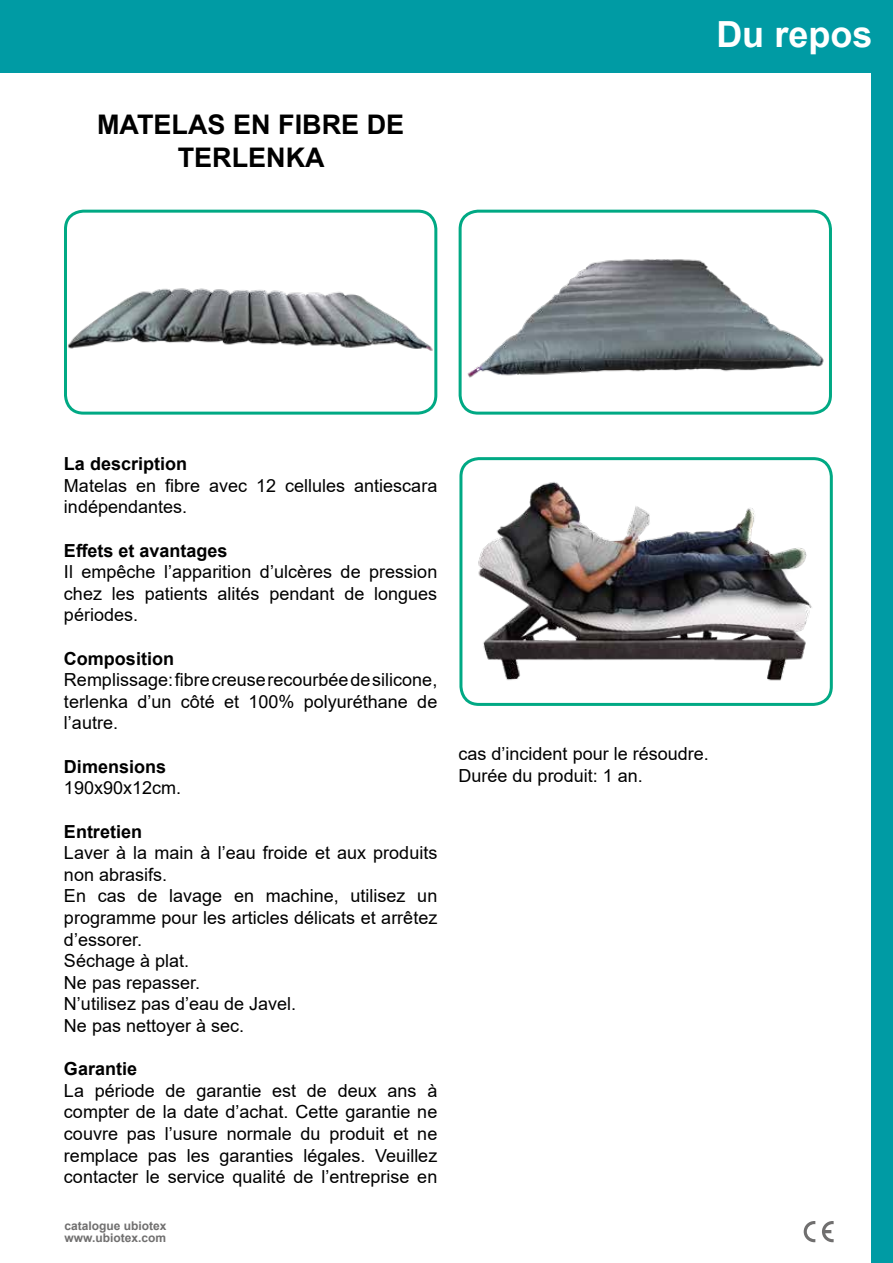
<style>
.page{position:relative;width:893px;height:1263px;background:#fff}
.page>*{position:absolute;margin:0;border:0;box-sizing:border-box;transform-origin:0 0}
.t1{font:700 36px "Arial";color:#fff}
.t2{font:700 27px/32.4px "Arial";color:#000;text-align:center}
.t3{font:18px/21.6px "Arial";color:#000}
.t4{font:700 18px "Arial";color:#000}
.t5{font:700 12px/12px "Arial";color:#706f6f}
</style>
<div class="page">
<div style="left:0;top:0;width:893px;height:72px;background:#009ba4"></div>
<svg style="left:804px;top:1221px;width:11px;height:21px"></svg>
<svg style="left:822px;top:1221px;width:12px;height:21px"></svg>
<div style="left:872px;top:0;width:21px;height:1263px;background:#009ba4"></div>
<div style="left:64px;top:210px;width:373px;height:205px;border:3px solid #00a984;border-radius:18px"></div>
<div style="left:459px;top:210px;width:373px;height:205px;border:3px solid #00a984;border-radius:18px"></div>
<img style="left:64px;top:271px;width:373px;height:92px">
<img style="left:467px;top:259px;width:357px;height:119px">
<img style="left:460px;top:459px;width:373px;height:246px">
<h2 class="t2" style="left:97px;top:109px;width:309px">MATELAS EN FIBRE DE<br>TERLENKA</h2>
<h1 class="t1" style="left:716px;top:9px;width:158px">Du repos</h1>
<p class="t4" style="left:64px;top:451px;width:125px">La description</p>
<p class="t3" style="left:64px;top:475px;width:375px">Matelas en fibre avec 12 cellules antiescara indépendantes.</p>
<p class="t4" style="left:64px;top:538px;width:165px">Effets et avantages</p>
<p class="t3" style="left:64px;top:561px;width:375px;text-align:justify">Il empêche l’apparition d’ulcères de pression chez les patients alités pendant de longues périodes.</p>
<p class="t4" style="left:64px;top:646px;width:111px">Composition</p>
<p class="t3" style="left:64px;top:669px;width:375px;text-align:justify">Remplissage: fibre creuse recourbée de silicone, terlenka d’un côté et 100% polyuréthane de l’autre.</p>
<p class="t4" style="left:64px;top:754px;width:104px">Dimensions</p>
<p class="t3" style="left:64px;top:777px;width:119px">190x90x12cm.</p>
<p class="t4" style="left:64px;top:818px;width:80px">Entretien</p>
<p class="t3" style="left:64px;top:842px;width:375px">Laver à la main à l’eau froide et aux produits non abrasifs.<br>En cas de lavage en machine, utilisez un programme pour les articles délicats et arrêtez d’essorer.<br>Séchage à plat.<br>Ne pas repasser.<br>N’utilisez pas d’eau de Javel.<br>Ne pas nettoyer à sec.</p>
<p class="t4" style="left:64px;top:1056px;width:75px">Garantie</p>
<p class="t3" style="left:64px;top:1079px;width:375px;text-align:justify">La période de garantie est de deux ans à compter de la date d’achat. Cette garantie ne couvre pas l’usure normale du produit et ne remplace pas les garanties légales. Veuillez contacter le service qualité de l’entreprise en</p>
<p class="t5" style="left:64px;top:1219px;width:104px">catalogue ubiotex www.ubiotex.com</p>
<p class="t3" style="left:459px;top:743px;width:252px">cas d’incident pour le résoudre.<br>Durée du produit: 1 an.</p>
</div>
